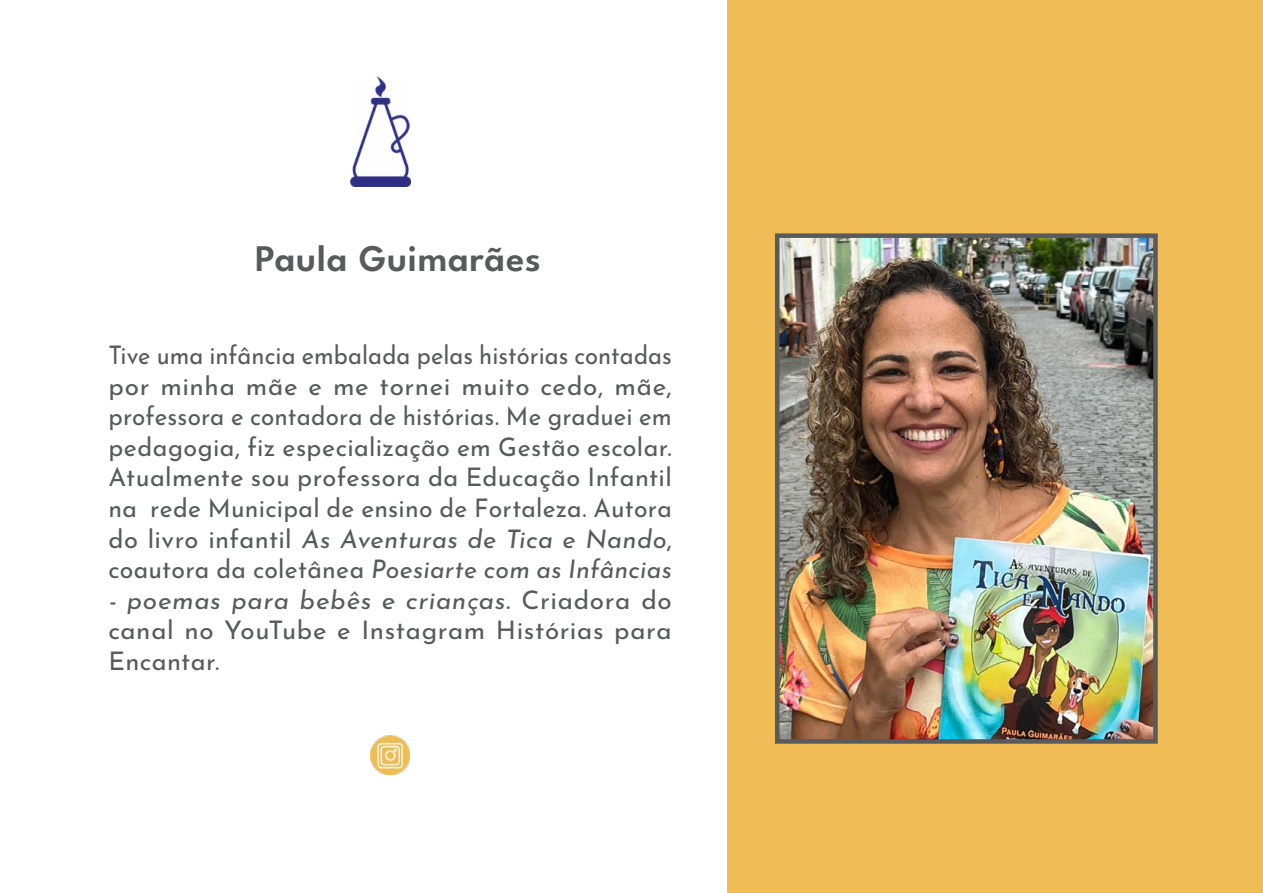
<style>
.page{position:relative;width:1263px;height:893px;background:#fff}
.page>*{position:absolute;margin:0;border:0;box-sizing:border-box;transform-origin:0 0}
.t1{font:100 37.5px "League Spartan";letter-spacing:.02em;color:#585a5b}
.t2{font:100 25.5px/30.6px "Josefin Sans";letter-spacing:.015em;color:#585a5b;text-align:justify;scale:.93 1}
.t3{font:100 25.5px/30.6px "Josefin Sans";letter-spacing:.015em;color:#585a5b;text-align:justify}
.s1{font-style:italic}
</style>
<div class="page">
<div style="left:727px;top:0;width:536px;height:893px;background:#efbc55"></div>
<img style="left:351px;top:77px;width:59px;height:109px">
<img style="left:780px;top:238px;width:373px;height:501px">
<div style="left:775px;top:233px;width:383px;height:511px;border:4px solid #585a5b"></div>
<img style="left:370px;top:735px;width:40px;height:40px">
<h1 class="t1" style="left:255px;top:231px;width:287px">Paula Guimarães</h1>
<p class="t2" style="left:108px;top:338px;width:607px">Tive uma infância embalada pelas histórias contadas por minha mãe e me tornei muito cedo, mãe, professora e contadora de histórias. Me graduei em pedagogia, fiz especialização em Gestão escolar.<br>Atualmente sou professora da Educação Infantil na rede Municipal de ensino de Fortaleza. Autora do livro infantil <span class="s1">As Aventuras de Tica e Nando</span>, coautora da coletânea <span class="s1">Poesiarte com as Infâncias</span></p>
<p class="t3" style="left:108px;top:583px;width:565px"><span class="s1">- poemas para bebês e crianças</span>. Criadora do canal no YouTube e Instagram Histórias para Encantar.</p>
</div>
